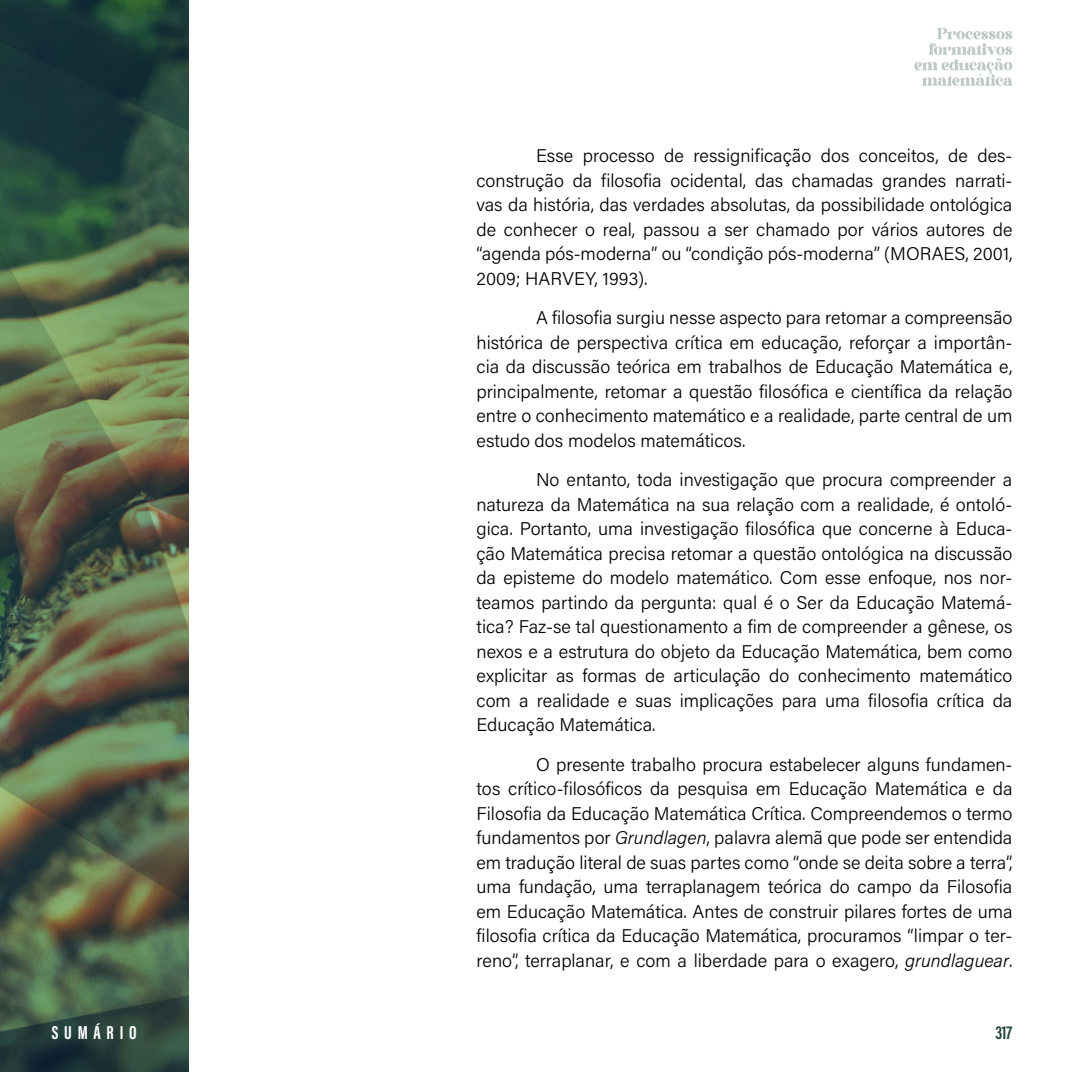
<style>
.page{position:relative;width:1072px;height:1072px;background:#fff}
.page>*{position:absolute;margin:0;border:0;box-sizing:border-box;transform-origin:0 0}
.t1{font:700 19.25px "Acumin Pro Extra Cond";letter-spacing:.3em;color:#fff}
.t2{font:700 19.25px "Acumin Pro Extra Cond";color:#25493d}
.t3{font:300 18.38px/24.5px "Acumin Pro";color:#000;text-align:justify}
.s1{font-style:italic}
</style>
<div class="page">
<img style="left:0;top:0;width:189px;height:1071px">
<svg style="left:914px;top:28px;width:98px;height:58px"></svg>
<p class="t3" style="left:476px;top:143px;width:537px;text-indent:60px">Esse processo de ressignificação dos conceitos, de des&shy;construção da filosofia ocidental, das chamadas grandes narrati&shy;vas da história, das verdades absolutas, da possibilidade ontológica de conhecer o real, passou a ser chamado por vários autores de “agenda pós-moderna” ou “condição pós-moderna” (MORAES, 2001, 2009; HARVEY, 1993).</p>
<p class="t3" style="left:476px;top:305px;width:537px;text-indent:60px">A filosofia surgiu nesse aspecto para retomar a compreensão histórica de perspectiva crítica em educação, reforçar a importân&shy;cia da discussão teórica em trabalhos de Educação Matemática e, principalmente, retomar a questão filosófica e científica da relação entre o conhecimento matemático e a realidade, parte central de um estudo dos modelos matemáticos.</p>
<p class="t3" style="left:476px;top:467px;width:537px;text-indent:60px">No entanto, toda investigação que procura compreender a natureza da Matemática na sua relação com a realidade, é ontoló&shy;gica. Portanto, uma investigação filosófica que concerne à Educa&shy;ção Matemática precisa retomar a questão ontológica na discussão da episteme do modelo matemático. Com esse enfoque, nos nor&shy;teamos partindo da pergunta: qual é o Ser da Educação Matemá&shy;tica? Faz-se tal questionamento a fim de compreender a gênese, os nexos e a estrutura do objeto da Educação Matemática, bem como explicitar as formas de articulação do conhecimento matemático com a realidade e suas implicações para uma filosofia crítica da Educação Matemática.</p>
<p class="t3" style="left:476px;top:751px;width:537px;text-indent:60px">O presente trabalho procura estabelecer alguns fundamen&shy;tos crítico-filosóficos da pesquisa em Educação Matemática e da Filosofia da Educação Matemática Crítica. Compreendemos o termo fundamentos por <span class="s1">Grundlagen</span>, palavra alemã que pode ser entendida em tradução literal de suas partes como “onde se deita sobre a terra”, uma fundação, uma terraplanagem teórica do campo da Filosofia em Educação Matemática. Antes de construir pilares fortes de uma filosofia crítica da Educação Matemática, procuramos “limpar o ter&shy;reno”, terraplanar, e com a liberdade para o exagero, <span class="s1">grundlaguear</span>.</p>
<p class="t1" style="left:52px;top:1020px;width:86px">SUMÁRIO</p>
<p class="t2" style="left:995px;top:1020px;width:18px">317</p>
</div>
